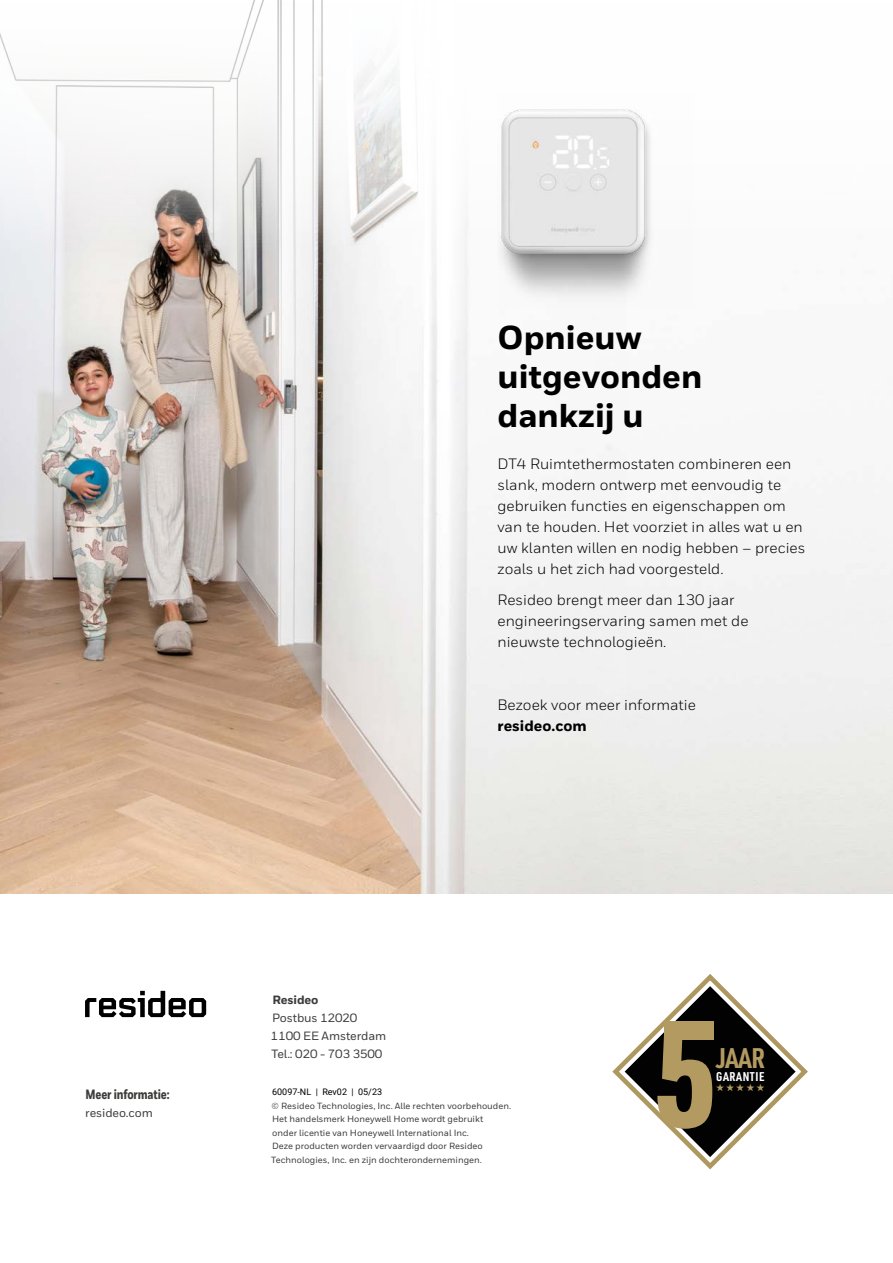
<style>
.page{position:relative;width:893px;height:1263px;background:#fff}
.page>*{position:absolute;margin:0;border:0;box-sizing:border-box;transform-origin:0 0}
.t1{font:700 145.65px "URWDIN Cond";color:#b39a60}
.t2{font:800 33px/39px "Honeywell Sans";color:#000}
.t3{font:700 27.9px "URWDIN Cond";color:#b39a60}
.t4{font:15px/21px "Honeywell Sans";color:#000}
.t5{font:800 15px "Honeywell Sans";color:#000}
.t6{font:800 13.5px "Honeywell Cond";letter-spacing:-.01em;color:#3c3c3b}
.t7{font:700 12.45px "URWDIN Cond";letter-spacing:.05em;color:#fff}
.t8{font:500 12px/18px "Honeywell Sans";letter-spacing:-.01em;color:#3c3c3b}
.t9{font:800 12px "Honeywell Sans";letter-spacing:-.01em;color:#3c3c3b}
.t10{font:500 9px/13.5px "Honeywell Sans";color:#3c3c3b}
.t11{font:9px "Roboto";color:#000}
</style>
<div class="page">
<img style="left:0;top:222px;width:893px;height:671px">
<img style="left:497px;top:109px;width:197px;height:198px">
<img style="left:0;top:0;width:453px;height:768px">
<svg style="left:85px;top:991px;width:121px;height:26px"></svg>
<svg style="left:612px;top:974px;width:196px;height:195px"></svg>
<h2 class="t2" style="left:497px;top:319px;width:206px">Opnieuw uitgevonden dankzij u</h2>
<p class="t4" style="left:497px;top:453px;width:309px">DT4 Ruimtethermostaten combineren een slank, modern ontwerp met eenvoudig te gebruiken functies en eigenschappen om van te houden. Het voorziet in alles wat u en uw klanten willen en nodig hebben – precies zoals u het zich had voorgesteld.</p>
<p class="t4" style="left:497px;top:589px;width:252px">Resideo brengt meer dan 130 jaar engineeringservaring samen met de nieuwste technologieën.</p>
<p class="t4" style="left:497px;top:694px;width:200px">Bezoek voor meer informatie</p>
<p class="t5" style="left:497px;top:716px;width:91px">resideo.com</p>
<p class="t6" style="left:86px;top:1086px;width:85px">Meer informatie:</p>
<p class="t8" style="left:85px;top:1104px;width:69px">resideo.com</p>
<p class="t9" style="left:272px;top:993px;width:48px">Resideo</p>
<p class="t8" style="left:271px;top:1009px;width:117px">Postbus 12020<br>1100 EE Amsterdam<br>Tel.: 020 - 703 3500</p>
<p class="t11" style="left:272px;top:1085px;width:111px">60097-NL | Rev02 | 05/23</p>
<p class="t10" style="left:271px;top:1099px;width:241px">© Resideo Technologies, Inc. Alle rechten voorbehouden.<br>Het handelsmerk Honeywell Home wordt gebruikt<br>onder licentie van Honeywell International Inc.<br>Deze producten worden vervaardigd door Resideo Technologies, Inc. en zijn dochterondernemingen.</p>
<h1 class="t1" style="left:656px;top:975px;width:63px">5</h1>
<h3 class="t3" style="left:716px;top:1039px;width:50px">JAAR</h3>
<p class="t7" style="left:716px;top:1068px;width:50px">GARANTIE</p>
</div>
